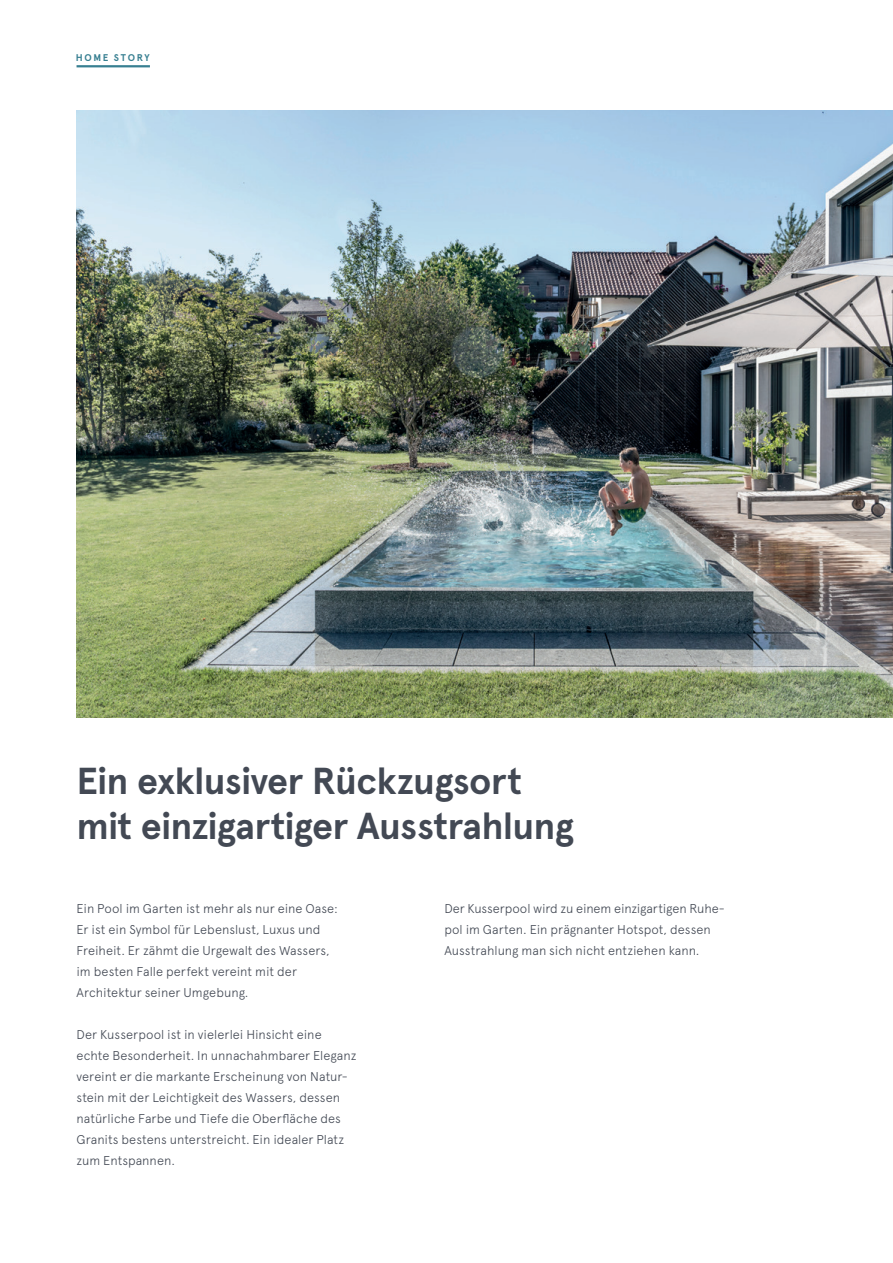
<style>
.page{position:relative;width:893px;height:1263px;background:#fff}
.page>*{position:absolute;margin:0;border:0;box-sizing:border-box;transform-origin:0 0}
.t1{font:700 37.5px/45px "Apercu Pro";letter-spacing:-.02em;color:#434954}
.t2{font:300 12.75px/21px "Apercu Pro";color:#434954}
.t3{font:700 9.75px "Apercu Pro";letter-spacing:.17em;color:#377f91}
</style>
<div class="page">
<hr style="left:77px;top:65px;width:73px;height:2px;background:#377f91">
<img style="left:77px;top:111px;width:816px;height:606px">
<p class="t3" style="left:76px;top:51px;width:76px">HOME STORY</p>
<h1 class="t1" style="left:77px;top:757px;width:499px">Ein exklusiver Rückzugsort mit einzigartiger Ausstrahlung</h1>
<p class="t2" style="left:77px;top:897px;width:263px">Ein Pool im Garten ist mehr als nur eine Oase:<br>Er ist ein Symbol für Lebenslust, Luxus und Freiheit. Er zähmt die Urgewalt des Wassers, im besten Falle perfekt vereint mit der Architektur seiner Umgebung.</p>
<p class="t2" style="left:77px;top:1023px;width:281px">Der Kusserpool ist in vielerlei Hinsicht eine echte Besonderheit. In unnachahmbarer Eleganz vereint er die markante Erscheinung von Natur&shy;stein mit der Leichtigkeit des Wassers, dessen natürliche Farbe und Tiefe die Oberfläche des Granits bestens unterstreicht. Ein idealer Platz zum Entspannen.</p>
<p class="t2" style="left:444px;top:897px;width:282px">Der Kusserpool wird zu einem einzigartigen Ruhe&shy;pol im Garten. Ein prägnanter Hotspot, dessen<br>Ausstrahlung man sich nicht entziehen kann.</p>
</div>
